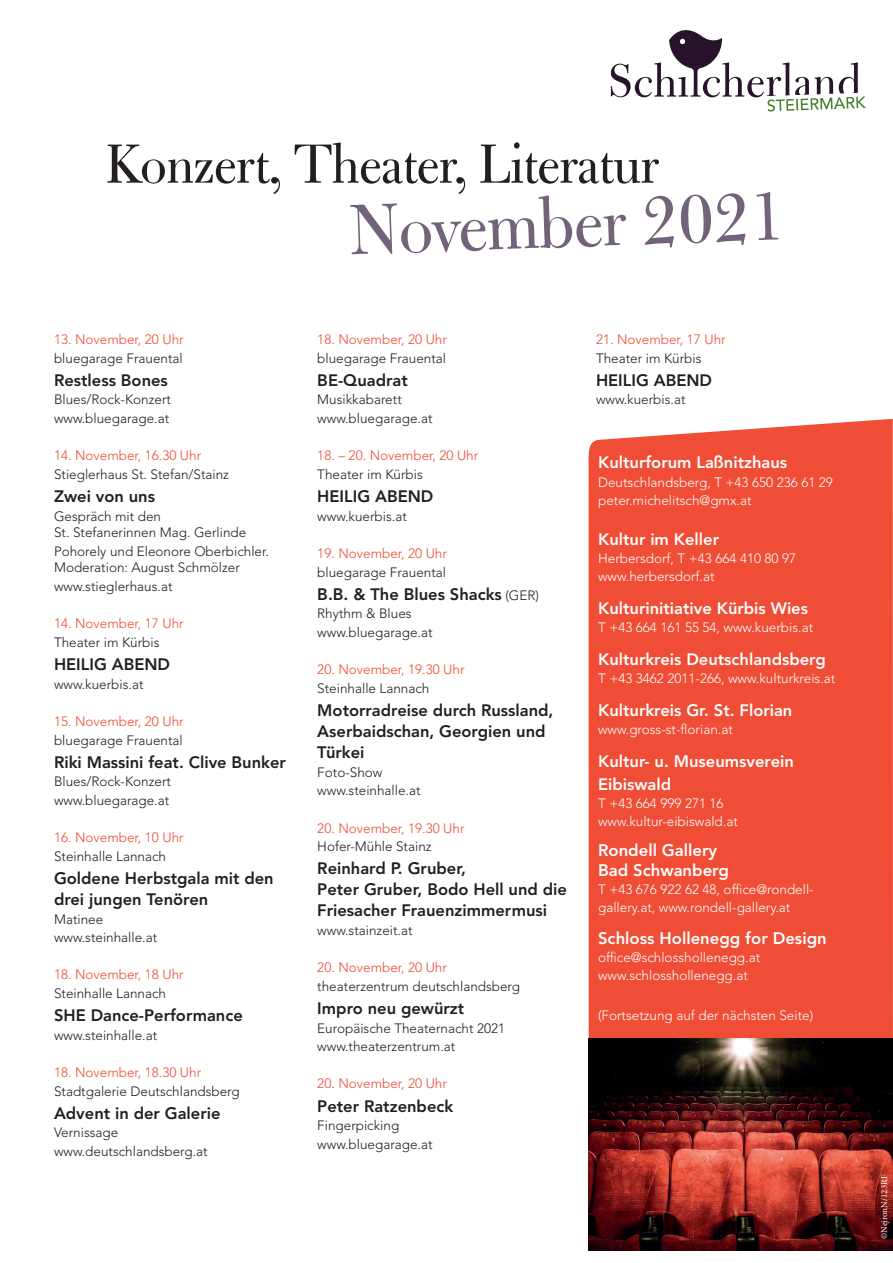
<style>
.page{position:relative;width:893px;height:1263px;background:#fff}
.page>*{position:absolute;margin:0;border:0;box-sizing:border-box;transform-origin:0 0}
.t1{font:79.05px "Bulmer MT Regular Display";color:#72637a}
.t2{font:61.2px "Bulmer MT Regular Display";color:#231f20}
.t3{font:800 16.65px/19.6px "Avenir LT Std";color:#fff}
.t4{font:800 16.5px/21px "Avenir LT Std";color:#231f20}
.t5{font:800 16.5px/22.5px "Avenir LT Std";color:#fff}
.t6{font:300 13.5px/18.6px "Avenir LT Std";color:#231f20}
.t7{font:300 13.5px/18px "Avenir LT Std";color:#fff}
.t8{font:300 13.5px "Avenir LT Std";color:#ef4d35}
.t9{font:9px "Minion Pro";color:#fff}
.s1{font-weight:300;font-size:13.5px}
</style>
<div class="page">
<div style="left:588px;top:419px;width:305px;height:831px;background:#ef4d35"></div>
<svg style="left:611px;top:30px;width:255px;height:82px"></svg>
<img style="left:589px;top:1038px;width:303px;height:212px">
<h2 class="t2" style="left:106px;top:127px;width:555px">Konzert, Theater, Literatur</h2>
<h1 class="t1" style="left:349px;top:182px;width:437px;rotate:-2deg">November 2021</h1>
<p class="t8" style="left:54px;top:331px;width:131px">13. November, 20 Uhr</p>
<p class="t6" style="left:54px;top:349px;width:130px">bluegarage Frauental</p>
<p class="t4" style="left:54px;top:370px;width:115px">Restless Bones</p>
<p class="t6" style="left:54px;top:391px;width:119px">Blues/Rock-Konzert www.bluegarage.at</p>
<p class="t8" style="left:54px;top:448px;width:149px">14. November, 16.30 Uhr</p>
<p class="t6" style="left:54px;top:465px;width:177px">Stieglerhaus St. Stefan/Stainz</p>
<p class="t4" style="left:54px;top:486px;width:103px">Zwei von uns</p>
<p class="t6" style="left:54px;top:508px;width:194px;line-height:16.5px">Gespräch mit den<br>St. Stefanerinnen Mag. Gerlinde</p>
<p class="t6" style="left:54px;top:543px;width:216px;line-height:16.5px">Pohorely und Eleonore Oberbichler.<br>Moderation: August Schmölzer</p>
<p class="t6" style="left:54px;top:577px;width:120px">www.stieglerhaus.at</p>
<p class="t8" style="left:54px;top:616px;width:131px">14. November, 17 Uhr</p>
<p class="t6" style="left:54px;top:633px;width:107px">Theater im Kürbis</p>
<p class="t4" style="left:54px;top:654px;width:118px">HEILIG ABEND</p>
<p class="t6" style="left:54px;top:675px;width:91px">www.kuerbis.at</p>
<p class="t8" style="left:54px;top:713px;width:131px">15. November, 20 Uhr</p>
<p class="t6" style="left:54px;top:731px;width:130px">bluegarage Frauental</p>
<p class="t4" style="left:54px;top:751px;width:233px">Riki Massini feat. Clive Bunker</p>
<p class="t6" style="left:54px;top:772px;width:119px">Blues/Rock-Konzert www.bluegarage.at</p>
<p class="t8" style="left:54px;top:829px;width:131px">16. November, 10 Uhr</p>
<p class="t6" style="left:54px;top:847px;width:114px">Steinhalle Lannach</p>
<p class="t4" style="left:54px;top:868px;width:221px">Goldene Herbstgala mit den drei jungen Tenören</p>
<p class="t6" style="left:54px;top:910px;width:105px">Matinee www.steinhalle.at</p>
<p class="t8" style="left:54px;top:967px;width:131px">18. November, 18 Uhr</p>
<p class="t6" style="left:54px;top:984px;width:114px">Steinhalle Lannach</p>
<p class="t4" style="left:54px;top:1005px;width:190px">SHE Dance-Performance</p>
<p class="t6" style="left:54px;top:1026px;width:105px">www.steinhalle.at</p>
<p class="t8" style="left:54px;top:1064px;width:149px">18. November, 18.30 Uhr</p>
<p class="t6" style="left:54px;top:1082px;width:187px">Stadtgalerie Deutschlandsberg</p>
<p class="t4" style="left:54px;top:1103px;width:168px">Advent in der Galerie</p>
<p class="t6" style="left:54px;top:1123px;width:155px">Vernissage www.deutschlandsberg.at</p>
<p class="t8" style="left:317px;top:331px;width:131px">18. November, 20 Uhr</p>
<p class="t6" style="left:317px;top:349px;width:130px">bluegarage Frauental</p>
<p class="t4" style="left:317px;top:370px;width:92px">BE-Quadrat</p>
<p class="t6" style="left:317px;top:391px;width:117px">Musikkabarett www.bluegarage.at</p>
<p class="t8" style="left:317px;top:448px;width:162px">18. – 20. November, 20 Uhr</p>
<p class="t6" style="left:317px;top:465px;width:107px">Theater im Kürbis</p>
<p class="t4" style="left:317px;top:486px;width:118px">HEILIG ABEND</p>
<p class="t6" style="left:317px;top:507px;width:91px">www.kuerbis.at</p>
<p class="t8" style="left:317px;top:545px;width:131px">19. November, 20 Uhr</p>
<p class="t6" style="left:317px;top:563px;width:130px">bluegarage Frauental</p>
<p class="t4" style="left:317px;top:583px;width:223px">B.B. &amp; The Blues Shacks <span class="s1">(GER)</span></p>
<p class="t6" style="left:317px;top:604px;width:117px">Rhythm &amp; Blues www.bluegarage.at</p>
<p class="t8" style="left:317px;top:662px;width:149px">20. November, 19.30 Uhr</p>
<p class="t6" style="left:317px;top:679px;width:114px">Steinhalle Lannach</p>
<p class="t4" style="left:317px;top:700px;width:238px">Motorradreise durch Russland,<br>Aserbaidschan, Georgien und<br>Türkei</p>
<p class="t6" style="left:317px;top:763px;width:105px">Foto-Show www.steinhalle.at</p>
<p class="t8" style="left:317px;top:820px;width:149px">20. November, 19.30 Uhr</p>
<p class="t6" style="left:317px;top:837px;width:116px">Hofer-Mühle Stainz</p>
<p class="t4" style="left:317px;top:858px;width:251px">Reinhard P. Gruber,<br>Peter Gruber, Bodo Hell und die<br>Friesacher Frauenzimmermusi</p>
<p class="t6" style="left:317px;top:921px;width:97px">www.stainzeit.at</p>
<p class="t8" style="left:317px;top:959px;width:131px">20. November, 20 Uhr</p>
<p class="t6" style="left:317px;top:977px;width:204px">theaterzentrum deutschlandsberg</p>
<p class="t4" style="left:317px;top:998px;width:148px">Impro neu gewürzt</p>
<p class="t6" style="left:317px;top:1019px;width:189px">Europäische Theaternacht 2021 www.theaterzentrum.at</p>
<p class="t8" style="left:317px;top:1076px;width:131px">20. November, 20 Uhr</p>
<p class="t4" style="left:317px;top:1095px;width:137px">Peter Ratzenbeck</p>
<p class="t6" style="left:317px;top:1116px;width:117px">Fingerpicking www.bluegarage.at</p>
<p class="t8" style="left:596px;top:331px;width:131px">21. November, 17 Uhr</p>
<p class="t6" style="left:596px;top:349px;width:107px">Theater im Kürbis</p>
<p class="t4" style="left:596px;top:370px;width:118px">HEILIG ABEND</p>
<p class="t6" style="left:596px;top:391px;width:91px">www.kuerbis.at</p>
<p class="t5" style="left:598px;top:451px;width:191px">Kulturforum Laßnitzhaus</p>
<p class="t7" style="left:598px;top:474px;width:236px">Deutschlandsberg, T +43 650 236 61 29 peter.michelitsch@gmx.at</p>
<p class="t5" style="left:598px;top:528px;width:123px">Kultur im Keller</p>
<p class="t7" style="left:598px;top:549px;width:200px">Herbersdorf, T +43 664 410 80 97 www.herbersdorf.at</p>
<p class="t5" style="left:598px;top:597px;width:211px">Kulturinitiative Kürbis Wies</p>
<p class="t7" style="left:598px;top:618px;width:217px">T +43 664 161 55 54, www.kuerbis.at</p>
<p class="t5" style="left:598px;top:648px;width:229px">Kulturkreis Deutschlandsberg</p>
<p class="t7" style="left:598px;top:669px;width:239px">T +43 3462 2011-266, www.kulturkreis.at</p>
<p class="t5" style="left:598px;top:699px;width:196px">Kulturkreis Gr. St. Florian</p>
<p class="t7" style="left:598px;top:721px;width:136px">www.gross-st-florian.at</p>
<p class="t5" style="left:598px;top:750px;width:197px">Kultur- u. Museumsverein<br>Eibiswald</p>
<p class="t7" style="left:598px;top:794px;width:141px">T +43 664 999 271 16 www.kultur-eibiswald.at</p>
<p class="t3" style="left:598px;top:841px;width:132px">Rondell Gallery<br>Bad Schwanberg</p>
<p class="t7" style="left:598px;top:880px;width:217px">T +43 676 922 62 48, office@rondell&shy;gallery.at, www.rondell-gallery.at</p>
<p class="t3" style="left:598px;top:929px;width:230px">Schloss Hollenegg for Design</p>
<p class="t7" style="left:598px;top:949px;width:164px">office@schlosshollenegg.at www.schlosshollenegg.at</p>
<p class="t7" style="left:598px;top:1006px;width:217px">(Fortsetzung auf der nächsten Seite)</p>
<p class="t9" style="left:878px;top:1239px;width:66px;rotate:-90deg">©NejronN/123RF</p>
</div>
